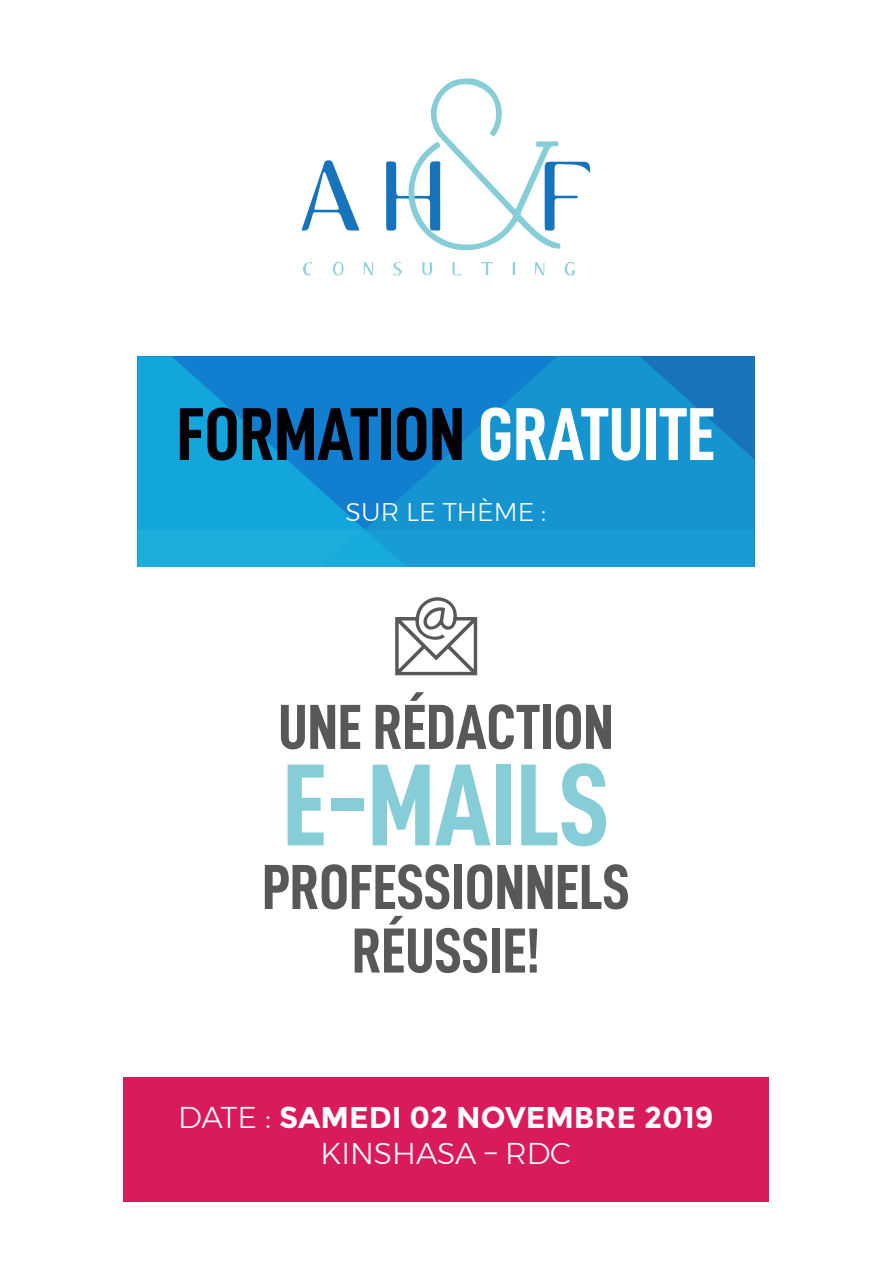
<style>
.page{position:relative;width:893px;height:1263px;background:#fff}
.page>*{position:absolute;margin:0;border:0;box-sizing:border-box;transform-origin:0 0}
.t1{font:117px "D DIN Condensed Bold";color:#87cdd8}
.t2{font:75.15px "D DIN Condensed Bold";color:#000001}
.t3{font:63.9px/63.6px "D DIN Condensed Bold";color:#57585a;text-align:center}
.t4{font:700 30px/36px "Montserrat";color:#fff;text-align:center}
.t5{font:300 25.5px "Montserrat";color:#fff}
.s1{color:#fff}
.s2{font-weight:300}
</style>
<div class="page">
<div style="left:123px;top:1077px;width:645px;height:124px;background:#d91a5b"></div>
<svg style="left:301px;top:160px;width:59px;height:71px"></svg>
<svg style="left:364px;top:262px;width:9px;height:13px"></svg>
<svg style="left:564px;top:262px;width:11px;height:14px"></svg>
<svg style="left:333px;top:261px;width:11px;height:15px"></svg>
<svg style="left:481px;top:262px;width:12px;height:13px"></svg>
<svg style="left:512px;top:262px;width:3px;height:13px"></svg>
<svg style="left:452px;top:262px;width:9px;height:14px"></svg>
<svg style="left:422px;top:262px;width:11px;height:14px"></svg>
<svg style="left:386px;top:78px;width:204px;height:173px"></svg>
<svg style="left:535px;top:262px;width:10px;height:13px"></svg>
<svg style="left:393px;top:262px;width:9px;height:14px"></svg>
<svg style="left:303px;top:262px;width:10px;height:14px"></svg>
<svg style="left:395px;top:597px;width:82px;height:78px"></svg>
<svg style="left:137px;top:356px;width:617px;height:211px;background:#1696d0"></svg>
<svg style="left:137px;top:356px;width:420px;height:173px;background:#128fd2"></svg>
<h2 class="t2" style="left:177px;top:393px;width:540px">FORMATION <span class="s1">GRATUITE</span></h2>
<p class="t5" style="left:346px;top:493px;width:202px">SUR LE THÈME :</p>
<h3 class="t3" style="left:278px;top:694px;width:337px">UNE RÉDACTION</h3>
<h1 class="t1" style="left:283px;top:741px;width:328px">E-MAILS</h1>
<h3 class="t3" style="left:262px;top:854px;width:369px">PROFESSIONNELS<br>RÉUSSIE!</h3>
<p class="t4" style="left:178px;top:1100px;width:537px"><span class="s2">DATE :</span> SAMEDI 02 NOVEMBRE 2019<br><span class="s2">KINSHASA – RDC</span></p>
</div>
